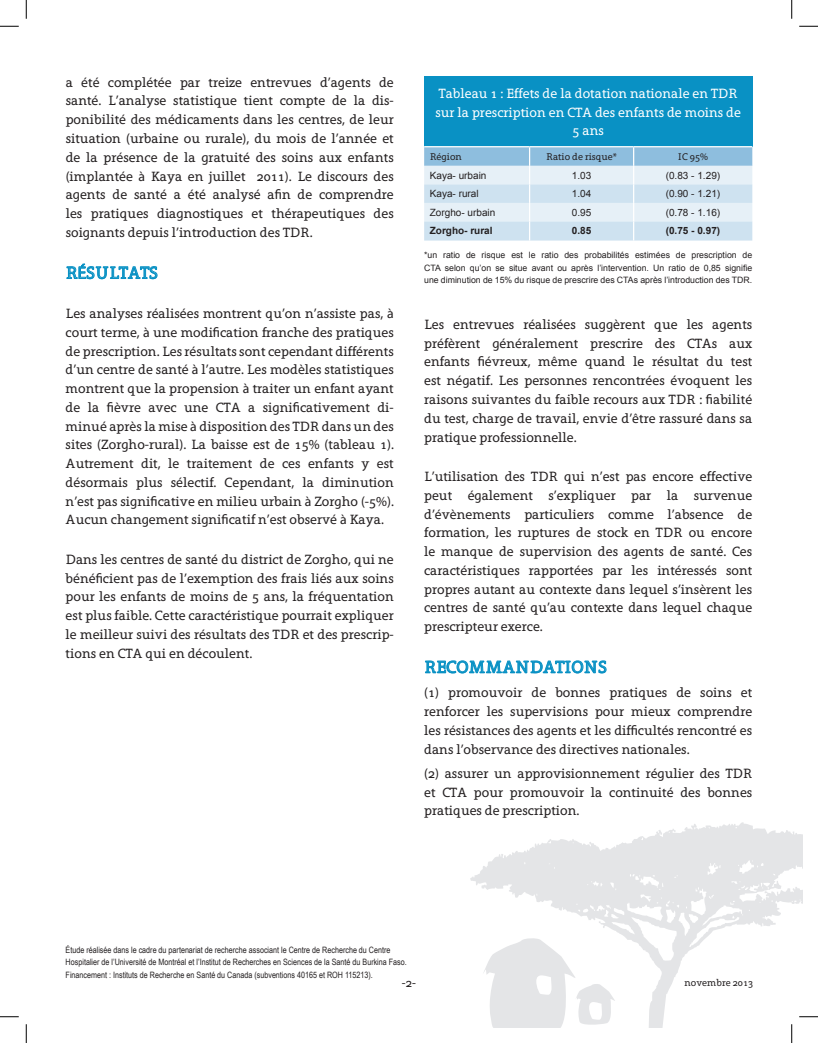
<style>
.page{position:relative;width:818px;height:1043px;background:#fff}
.page>*{position:absolute;margin:0;border:0;box-sizing:border-box;transform-origin:0 0}
.t1{font:17.5px "Grandesign Neue Serif";color:#0991c4}
.t2{font:13.75px/18.8px "Grandesign Neue Serif";color:#231f20;text-align:justify}
.t3{font:13.75px "Grandesign Neue Serif";color:#fff}
.t4{font:12.5px "Grandesign Neue Serif";color:#231f20}
.t5{font:10px "Arial";color:#231f20}
.t6{font:10px "Grandesign Neue Serif";color:#231f20}
.t7{font:700 10px "Arial";color:#231f20}
.t8{font:8.75px/12.5px "Arial Narrow";color:#231f20}
.t9{font:8.75px/12.5px "Arial";color:#231f20;text-align:justify}
</style>
<div class="page">
<div style="left:424px;top:77px;width:328px;height:70px;background:#0991c4"></div>
<svg style="left:424px;top:147px;width:328px;height:93px"></svg>
<hr style="left:424px;top:146px;width:105px;height:1px;background:#fff">
<hr style="left:529px;top:146px;width:104px;height:1px;background:#fff">
<hr style="left:633px;top:146px;width:119px;height:1px;background:#fff">
<svg style="left:425px;top:660px;width:181px;height:13px"></svg>
<svg style="left:66px;top:263px;width:92px;height:16px"></svg>
<svg style="left:470px;top:822px;width:332px;height:206px"></svg>
<svg style="left:483px;top:937px;width:133px;height:91px"></svg>
<svg style="left:0;top:25px;width:19px;height:2px"></svg>
<svg style="left:799px;top:25px;width:19px;height:2px"></svg>
<svg style="left:0;top:1016px;width:19px;height:1px"></svg>
<svg style="left:799px;top:1015px;width:19px;height:2px"></svg>
<svg style="left:25px;top:0;width:2px;height:19px"></svg>
<svg style="left:25px;top:1024px;width:2px;height:18px"></svg>
<svg style="left:791px;top:0;width:1px;height:19px"></svg>
<svg style="left:790px;top:1024px;width:2px;height:18px"></svg>
<p class="t2" style="left:66px;top:73px;width:329px">a été complétée par treize entrevues d’agents de santé. L’analyse statistique tient compte de la dis&shy;ponibilité des médicaments dans les centres, de leur situation (urbaine ou rurale), du mois de l’année et de la présence de la gratuité des soins aux enfants (implantée à Kaya en juillet 2011). Le discours des agents de santé a été analysé afin de comprendre les pratiques diagnostiques et thérapeutiques des soignants depuis l’introduction des TDR</p>
<p class="t2" style="left:310px;top:223px;width:4px">.</p>
<p class="t1" style="left:66px;top:263px;width:92px">résultats</p>
<p class="t2" style="left:66px;top:304px;width:330px">Les analyses réalisées montrent qu’on n’assiste pas, à court terme, à une modification franche des pratiques de prescription. Les résultats sont cependant différents d’un centre de santé à l’autre. Les modèles statistiques montrent que la propension à traiter un enfant ayant de la fièvre avec une CTA a significativement di&shy;minué après la mise à disposition des TDR</p>
<p class="t2" style="left:66px;top:417px;width:330px;text-indent:256px">dans un des sites (Zorgho-rural). La baisse est de 15% (tableau 1).<br>Autrement dit, le traitement de ces enfants y est désormais plus sélectif. Cependant, la diminution n’est pas significative en milieu urbain à Zorgho (-5%).<br>Aucun changement significatif n’est observé à Kaya.</p>
<p class="t2" style="left:66px;top:550px;width:329px">Dans les centres de santé du district de Zorgho, qui ne bénéficient pas de l’exemption des frais liés aux soins pour les enfants de moins de 5 ans, la fréquentation est plus faible. Cette caractéristique pourrait expliquer le meilleur suivi des résultats des TDR</p>
<p class="t2" style="left:303px;top:625px;width:93px">et des prescrip-</p>
<p class="t2" style="left:66px;top:644px;width:188px">tions en CTA qui en découlent.</p>
<p class="t3" style="left:439px;top:85px;width:282px">Tableau 1 : Effets de la dotation nationale en TDR</p>
<p class="t3" style="left:435px;top:104px;width:307px">sur la prescription en CTA des enfants de moins de</p>
<p class="t3" style="left:572px;top:123px;width:33px">5 ans</p>
<p class="t6" style="left:430px;top:151px;width:34px">Région</p>
<p class="t6" style="left:546px;top:151px;width:72px">Ratio de risque*</p>
<p class="t6" style="left:677px;top:151px;width:32px">IC 95%</p>
<p class="t5" style="left:430px;top:169px;width:58px">Kaya- urbain</p>
<p class="t5" style="left:572px;top:169px;width:21px">1.03</p>
<p class="t5" style="left:665px;top:169px;width:56px">(0.83 - 1.29)</p>
<p class="t5" style="left:430px;top:187px;width:50px">Kaya- rural</p>
<p class="t5" style="left:572px;top:187px;width:21px">1.04</p>
<p class="t5" style="left:665px;top:187px;width:56px">(0.90 - 1.21)</p>
<p class="t5" style="left:430px;top:206px;width:67px">Zorgho- urbain</p>
<p class="t5" style="left:572px;top:206px;width:21px">0.95</p>
<p class="t5" style="left:665px;top:206px;width:56px">(0.78 - 1.16)</p>
<p class="t7" style="left:430px;top:224px;width:64px">Zorgho- rural</p>
<p class="t7" style="left:572px;top:224px;width:21px">0.85</p>
<p class="t7" style="left:665px;top:224px;width:56px">(0.75 - 0.97)</p>
<p class="t9" style="left:424px;top:249px;width:329px">*un ratio de risque est le ratio des probabilités estimées de prescription de CTA selon qu’on se situe avant ou après l’intervention. Un ratio de 0,85 signifie une diminution de 15% du risque de prescrire des CTAs après l’introduction des TDR.</p>
<p class="t2" style="left:424px;top:315px;width:329px">Les entrevues réalisées suggèrent que les agents préfèrent généralement prescrire des CTAs aux enfants fiévreux, même quand le résultat du test est négatif. Les personnes rencontrées évoquent les raisons suivantes du faible recours aux TDR : fiabilité du test, charge de travail, envie d’être rassuré dans sa pratique professionnelle.</p>
<p class="t2" style="left:424px;top:467px;width:117px">L’utilisation des TDR</p>
<p class="t2" style="left:424px;top:467px;width:329px;text-indent:140px">qui n’est pas encore effective peut également s’expliquer par la survenue d’évènements particuliers comme l’absence de formation, les ruptures de stock en TDR</p>
<p class="t2" style="left:424px;top:523px;width:329px;text-indent:264px">ou encore le manque de supervision des agents de santé. Ces caractéristiques rapportées par les intéressés sont propres autant au contexte dans lequel s’insèrent les centres de santé qu’au contexte dans lequel chaque prescripteur exerce.</p>
<p class="t1" style="left:424px;top:657px;width:61px">Recomma</p>
<p class="t1" style="left:515px;top:657px;width:91px">ndations</p>
<p class="t2" style="left:424px;top:683px;width:329px">(1) promouvoir de bonnes pratiques de soins et renforcer les supervisions pour mieux comprendre les résistances des agents et les difficultés rencontré es dans l’observance des directives nationales.</p>
<p class="t2" style="left:424px;top:764px;width:329px;text-align:left">(2) assurer un approvisionnement régulier des TDR<br>et CTA pour promouvoir la continuité des bonnes pratiques de prescription.</p>
<p class="t8" style="left:66px;top:943px;width:342px">Étude réalisée dans le cadre du partenariat de recherche associant le Centre de Recherche du Centre<br>Hospitalier de l’Université de Montréal et l’Institut de Recherches en Sciences de la Santé du Burkina Faso.<br>Financement : Instituts de Recherche en Santé du Canada (subventions 40165 et ROH 115213).</p>
<p class="t4" style="left:402px;top:975px;width:16px">-2-</p>
<p class="t6" style="left:684px;top:977px;width:70px">novembre 2013</p>
</div>
